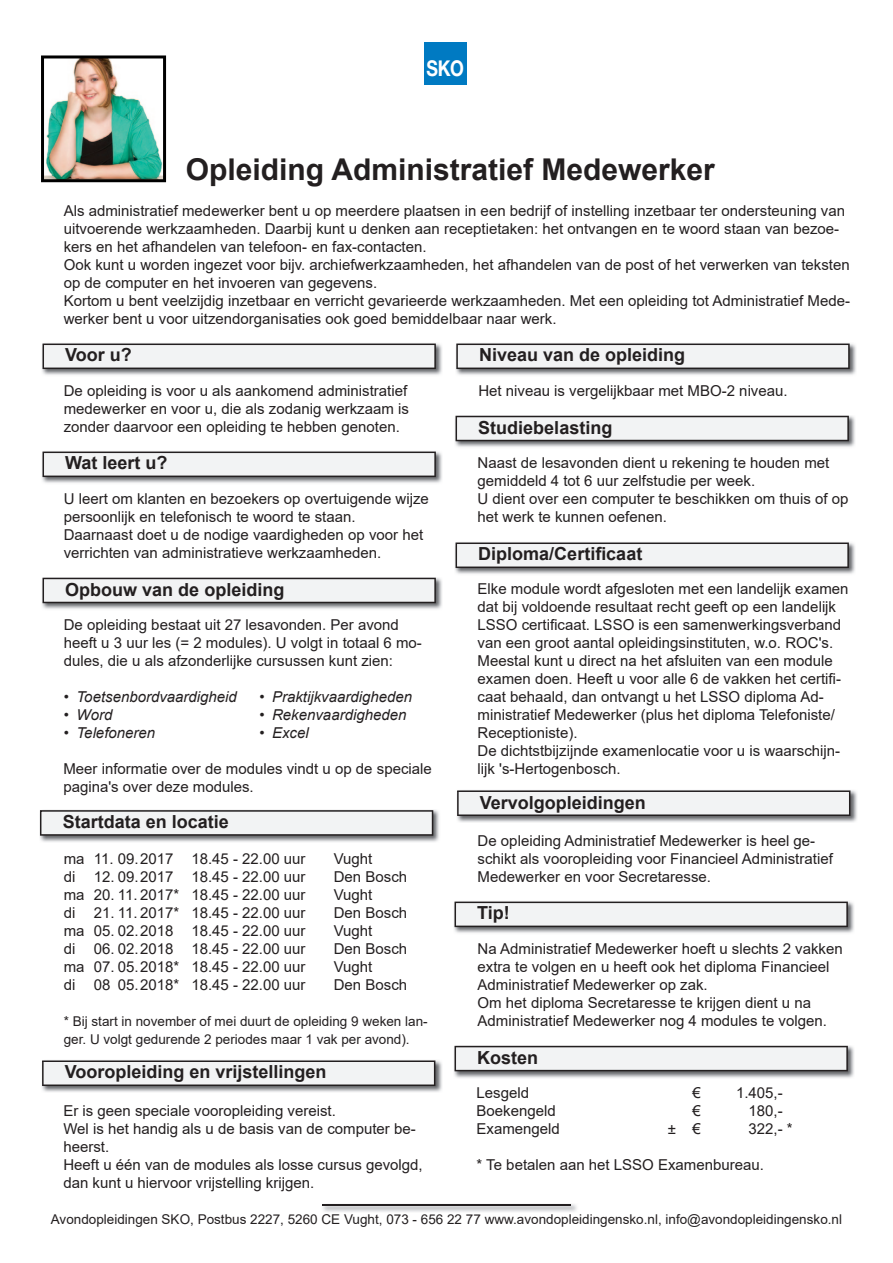
<style>
.page{position:relative;width:893px;height:1263px;background:#fff}
.page>*{position:absolute;margin:0;border:0;box-sizing:border-box;transform-origin:0 0}
.t1{font:700 30px "Arial";color:#231f20}
.t2{font:700 21.75px "Helvetica Neue";color:#fff;scale:.82 1}
.t3{font:700 18px "Arial";color:#231f20}
.t4{font:15px/18px "Arial";color:#231f20}
.t5{font:italic 15px "Arial";color:#231f20}
.t6{font:13.5px/18px "Arial";color:#231f20}
</style>
<div class="page">
<img style="left:322px;top:1204px;width:255px;height:8px">
<hr style="left:322px;top:1204px;width:249px;height:1px;background:#231f20">
<div style="left:424px;top:42px;width:42px;height:42px;background:#007ac2"></div>
<img style="left:41px;top:55px;width:125px;height:127px">
<img style="left:42px;top:343px;width:400px;height:32px">
<svg style="left:43px;top:344px;width:393px;height:25px"></svg>
<img style="left:456px;top:343px;width:400px;height:32px">
<svg style="left:456px;top:344px;width:394px;height:25px"></svg>
<img style="left:42px;top:451px;width:400px;height:32px">
<svg style="left:43px;top:452px;width:393px;height:25px"></svg>
<img style="left:42px;top:577px;width:400px;height:32px">
<svg style="left:43px;top:578px;width:393px;height:25px"></svg>
<img style="left:39px;top:810px;width:400px;height:32px">
<svg style="left:40px;top:810px;width:393px;height:26px"></svg>
<img style="left:455px;top:415px;width:400px;height:32px">
<svg style="left:456px;top:416px;width:393px;height:25px"></svg>
<img style="left:454px;top:901px;width:400px;height:32px">
<svg style="left:454px;top:901px;width:394px;height:26px"></svg>
<img style="left:42px;top:1060px;width:400px;height:32px">
<svg style="left:42px;top:1060px;width:393px;height:26px"></svg>
<img style="left:455px;top:542px;width:400px;height:32px">
<svg style="left:456px;top:542px;width:393px;height:26px"></svg>
<img style="left:457px;top:790px;width:400px;height:32px">
<svg style="left:457px;top:790px;width:393px;height:26px"></svg>
<img style="left:454px;top:1045px;width:400px;height:33px">
<svg style="left:454px;top:1046px;width:394px;height:25px"></svg>
<h2 class="t2" style="left:427px;top:55px;width:47px">SKO</h2>
<h1 class="t1" style="left:186px;top:148px;width:530px">Opleiding Administratief Medewerker</h1>
<p class="t4" style="left:64px;top:202px;width:788px">Als administratief medewerker bent u op meerdere plaatsen in een bedrijf of instelling inzetbaar ter ondersteuning van uitvoerende werkzaamheden. Daarbij kunt u denken aan receptietaken: het ontvangen en te woord staan van bezoe&shy;kers en het afhandelen van telefoon- en fax-contacten.<br>Ook kunt u worden ingezet voor bijv. archiefwerkzaamheden, het afhandelen van de post of het verwerken van teksten op de computer en het invoeren van gegevens.<br>Kortom u bent veelzijdig inzetbaar en verricht gevarieerde werkzaamheden. Met een opleiding tot Administratief Mede&shy;werker bent u voor uitzendorganisaties ook goed bemiddelbaar naar werk.</p>
<p class="t3" style="left:65px;top:342px;width:68px">Voor u?</p>
<p class="t3" style="left:479px;top:342px;width:208px">Niveau van de opleiding</p>
<p class="t4" style="left:64px;top:382px;width:347px;text-align:justify">De opleiding is voor u als aankomend administratief medewerker en voor u, die als zodanig werkzaam is zonder daarvoor een opleiding te hebben genoten.</p>
<p class="t3" style="left:65px;top:450px;width:104px">Wat leert u?</p>
<p class="t4" style="left:478px;top:382px;width:311px">Het niveau is vergelijkbaar met MBO-2 niveau.</p>
<p class="t3" style="left:478px;top:415px;width:136px">Studiebelasting</p>
<p class="t4" style="left:478px;top:454px;width:373px">Naast de lesavonden dient u rekening te houden met gemiddeld 4 tot 6 uur zelfstudie per week.<br>U dient over een computer te beschikken om thuis of op het werk te kunnen oefenen.</p>
<p class="t4" style="left:64px;top:490px;width:367px">U leert om klanten en bezoekers op overtuigende wijze persoonlijk en telefonisch te woord te staan.<br>Daarnaast doet u de nodige vaardigheden op voor het verrichten van administratieve werkzaamheden.</p>
<p class="t3" style="left:478px;top:541px;width:166px">Diploma/Certificaat</p>
<p class="t4" style="left:478px;top:580px;width:372px">Elke module wordt afgesloten met een landelijk examen dat bij voldoende resultaat recht geeft op een landelijk LSSO certificaat. LSSO is een samenwerkingsverband van een groot aantal opleidingsinstituten, w.o. ROC's.<br>Meestal kunt u direct na het afsluiten van een module examen doen. Heeft u voor alle 6 de vakken het certifi&shy;caat behaald, dan ontvangt u het LSSO diploma Ad&shy;ministratief Medewerker (plus het diploma Telefoniste/ Receptioniste).<br>De dichtstbijzijnde examenlocatie voor u is waarschijn&shy;lijk 's-Hertogenbosch.</p>
<p class="t3" style="left:480px;top:789px;width:168px">Vervolgopleidingen</p>
<p class="t4" style="left:478px;top:832px;width:357px">De opleiding Administratief Medewerker is heel ge&shy;schikt als vooropleiding voor Financieel Administratief<br>Medewerker en voor Secretaresse.</p>
<p class="t3" style="left:65px;top:576px;width:221px">Opbouw van de opleiding</p>
<p class="t4" style="left:64px;top:616px;width:360px">De opleiding bestaat uit 27 lesavonden. Per avond heeft u 3 uur les (= 2 modules). U volgt in totaal 6 mo&shy;dules, die u als afzonderlijke cursussen kunt zien:</p>
<p class="t5" style="left:259px;top:687px;width:154px">• Praktijkvaardigheden</p>
<p class="t5" style="left:259px;top:705px;width:148px">• Rekenvaardigheden</p>
<p class="t5" style="left:259px;top:723px;width:51px">• Excel</p>
<p class="t4" style="left:63px;top:760px;width:370px">Meer informatie over de modules vindt u op de speciale pagina's over deze modules.</p>
<p class="t5" style="left:64px;top:687px;width:175px">• Toetsenbordvaardigheid</p>
<p class="t5" style="left:64px;top:705px;width:50px">• Word</p>
<p class="t5" style="left:64px;top:723px;width:93px">• Telefoneren</p>
<p class="t3" style="left:63px;top:809px;width:168px">Startdata en locatie</p>
<p class="t4" style="left:64px;top:850px;width:243px">ma 11. 09. 2017 18.45 - 22.00 uur</p>
<p class="t4" style="left:334px;top:850px;width:40px">Vught</p>
<p class="t4" style="left:64px;top:868px;width:243px">di 12. 09. 2017 18.45 - 22.00 uur</p>
<p class="t4" style="left:334px;top:868px;width:75px">Den Bosch</p>
<p class="t4" style="left:64px;top:886px;width:243px">ma 20. 11. 2017* 18.45 - 22.00 uur</p>
<p class="t4" style="left:334px;top:886px;width:40px">Vught</p>
<p class="t4" style="left:64px;top:904px;width:243px">di 21. 11. 2017* 18.45 - 22.00 uur</p>
<p class="t4" style="left:334px;top:904px;width:75px">Den Bosch</p>
<p class="t4" style="left:64px;top:922px;width:243px">ma 05. 02. 2018 18.45 - 22.00 uur</p>
<p class="t4" style="left:334px;top:922px;width:40px">Vught</p>
<p class="t4" style="left:64px;top:940px;width:243px">di 06. 02. 2018 18.45 - 22.00 uur</p>
<p class="t4" style="left:334px;top:940px;width:75px">Den Bosch</p>
<p class="t4" style="left:64px;top:958px;width:243px">ma 07. 05. 2018* 18.45 - 22.00 uur</p>
<p class="t4" style="left:334px;top:958px;width:40px">Vught</p>
<p class="t4" style="left:64px;top:976px;width:243px">di 08 05. 2018* 18.45 - 22.00 uur</p>
<p class="t4" style="left:334px;top:976px;width:75px">Den Bosch</p>
<p class="t6" style="left:64px;top:1012px;width:365px">* Bij start in november of mei duurt de opleiding 9 weken lan&shy;ger. U volgt gedurende 2 periodes maar 1 vak per avond).</p>
<p class="t3" style="left:65px;top:1059px;width:263px">Vooropleiding en vrijstellingen</p>
<p class="t4" style="left:63px;top:1102px;width:361px">Er is geen speciale vooropleiding vereist.<br>Wel is het handig als u de basis van de computer be&shy;heerst.<br>Heeft u één van de modules als losse cursus gevolgd, dan kunt u hiervoor vrijstelling krijgen.</p>
<p class="t3" style="left:477px;top:900px;width:34px">Tip!</p>
<p class="t4" style="left:478px;top:940px;width:367px">Na Administratief Medewerker hoeft u slechts 2 vakken extra te volgen en u heeft ook het diploma Financieel Administratief Medewerker op zak.<br>Om het diploma Secretaresse te krijgen dient u na Administratief Medewerker nog 4 modules te volgen.</p>
<p class="t3" style="left:477px;top:1045px;width:63px">Kosten</p>
<p class="t4" style="left:477px;top:1084px;width:54px">Lesgeld</p>
<p class="t4" style="left:693px;top:1084px;width:10px">€</p>
<p class="t4" style="left:736px;top:1084px;width:48px">1.405,-</p>
<p class="t4" style="left:477px;top:1102px;width:81px">Boekengeld</p>
<p class="t4" style="left:693px;top:1102px;width:10px">€</p>
<p class="t4" style="left:749px;top:1102px;width:36px">180,-</p>
<p class="t4" style="left:477px;top:1120px;width:85px">Examengeld</p>
<p class="t4" style="left:668px;top:1120px;width:35px">± €</p>
<p class="t4" style="left:749px;top:1120px;width:46px">322,- *</p>
<p class="t4" style="left:477px;top:1156px;width:289px">* Te betalen aan het LSSO Examenbureau.</p>
<p class="t6" style="left:51px;top:1210px;width:793px">Avondopleidingen SKO, Postbus 2227, 5260 CE Vught, 073 - 656 22 77 www.avondopleidingensko.nl, info@avondopleidingensko.nl</p>
</div>
